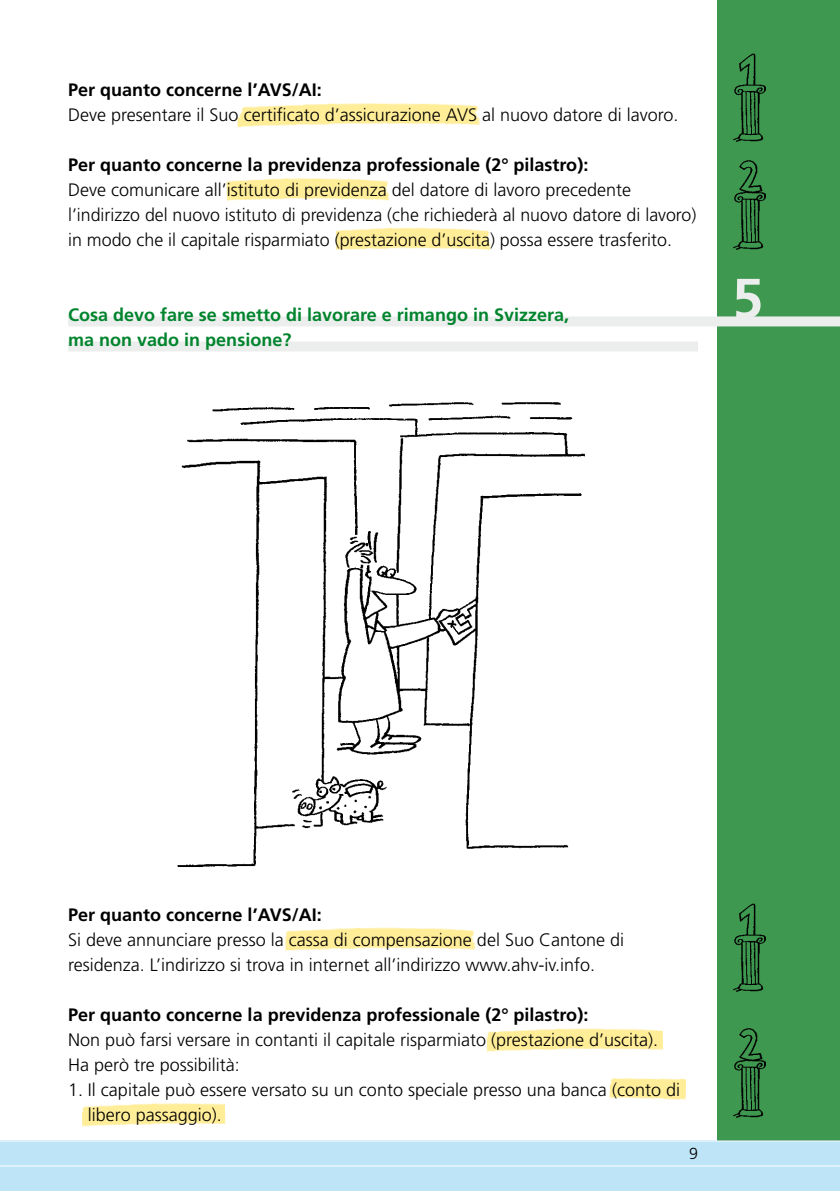
<style>
.page{position:relative;width:840px;height:1191px;background:#fff}
.page>*{position:absolute;margin:0;border:0;box-sizing:border-box;transform-origin:0 0}
.t1{font:700 56px "Frutiger";color:#eceded}
.t2{font:300 18px/25px "Frutiger";color:#000}
.t3{font:700 18px "Frutiger";color:#000}
.t4{font:700 18px/25px "Frutiger";color:#00842d}
.t5{font:300 16px "Frutiger";color:#000}
</style>
<div class="page">
<div style="left:717px;top:0;width:122px;height:1141px;background:#3f984f"></div>
<div style="left:0;top:1141px;width:839px;height:50px;background:#bde4f7"></div>
<hr style="left:0;top:1140px;width:839px;height:1px;background:#fff">
<img style="left:285px;top:927px;width:190px;height:24px">
<img style="left:335px;top:227px;width:156px;height:23px">
<img style="left:226px;top:178px;width:163px;height:23px">
<img style="left:237px;top:103px;width:243px;height:25px">
<img style="left:487px;top:1028px;width:175px;height:24px">
<img style="left:82px;top:1103px;width:143px;height:24px">
<img style="left:609px;top:1078px;width:77px;height:22px">
<hr style="left:0;top:1165px;width:839px;height:1px;background:#fff">
<div style="left:68px;top:316px;width:771px;height:10px;background:#eceded"></div>
<div style="left:68px;top:341px;width:629px;height:10px;background:#eceded"></div>
<img style="left:177px;top:402px;width:408px;height:465px">
<img style="left:733px;top:53px;width:33px;height:89px">
<img style="left:733px;top:160px;width:33px;height:90px">
<img style="left:733px;top:903px;width:33px;height:89px">
<img style="left:733px;top:1028px;width:33px;height:90px">
<p class="t3" style="left:68px;top:79px;width:255px">Per quanto concerne l’AVS/AI:</p>
<p class="t2" style="left:68px;top:102px;width:611px">Deve presentare il Suo certificato d’assicurazione AVS al nuovo datore di lavoro.</p>
<p class="t3" style="left:68px;top:154px;width:521px">Per quanto concerne la previdenza professionale (2° pilastro):</p>
<p class="t2" style="left:68px;top:177px;width:629px">Deve comunicare all’istituto di previdenza del datore di lavoro precedente l’indirizzo del nuovo istituto di previdenza (che richiederà al nuovo datore di lavoro) in modo che il capitale risparmiato (prestazione d’uscita) possa essere trasferito.</p>
<p class="t4" style="left:68px;top:302px;width:502px">Cosa devo fare se smetto di lavorare e rimango in Svizzera, ma non vado in pensione?</p>
<h1 class="t1" style="left:731px;top:265px;width:33px">5</h1>
<p class="t3" style="left:68px;top:904px;width:255px">Per quanto concerne l’AVS/AI:</p>
<p class="t2" style="left:68px;top:927px;width:557px">Si deve annunciare presso la cassa di compensazione del Suo Cantone di residenza. L’indirizzo si trova in internet all’indirizzo www.ahv-iv.info.</p>
<p class="t3" style="left:68px;top:1004px;width:521px">Per quanto concerne la previdenza professionale (2° pilastro):</p>
<p class="t2" style="left:68px;top:1027px;width:591px">Non può farsi versare in contanti il capitale risparmiato (prestazione d’uscita).<br>Ha però tre possibilità:</p>
<p class="t2" style="left:88px;top:1077px;width:593px;text-indent:-20px">1. Il capitale può essere versato su un conto speciale presso una banca (conto di libero passaggio).</p>
<p class="t5" style="left:688px;top:1144px;width:10px">9</p>
</div>
